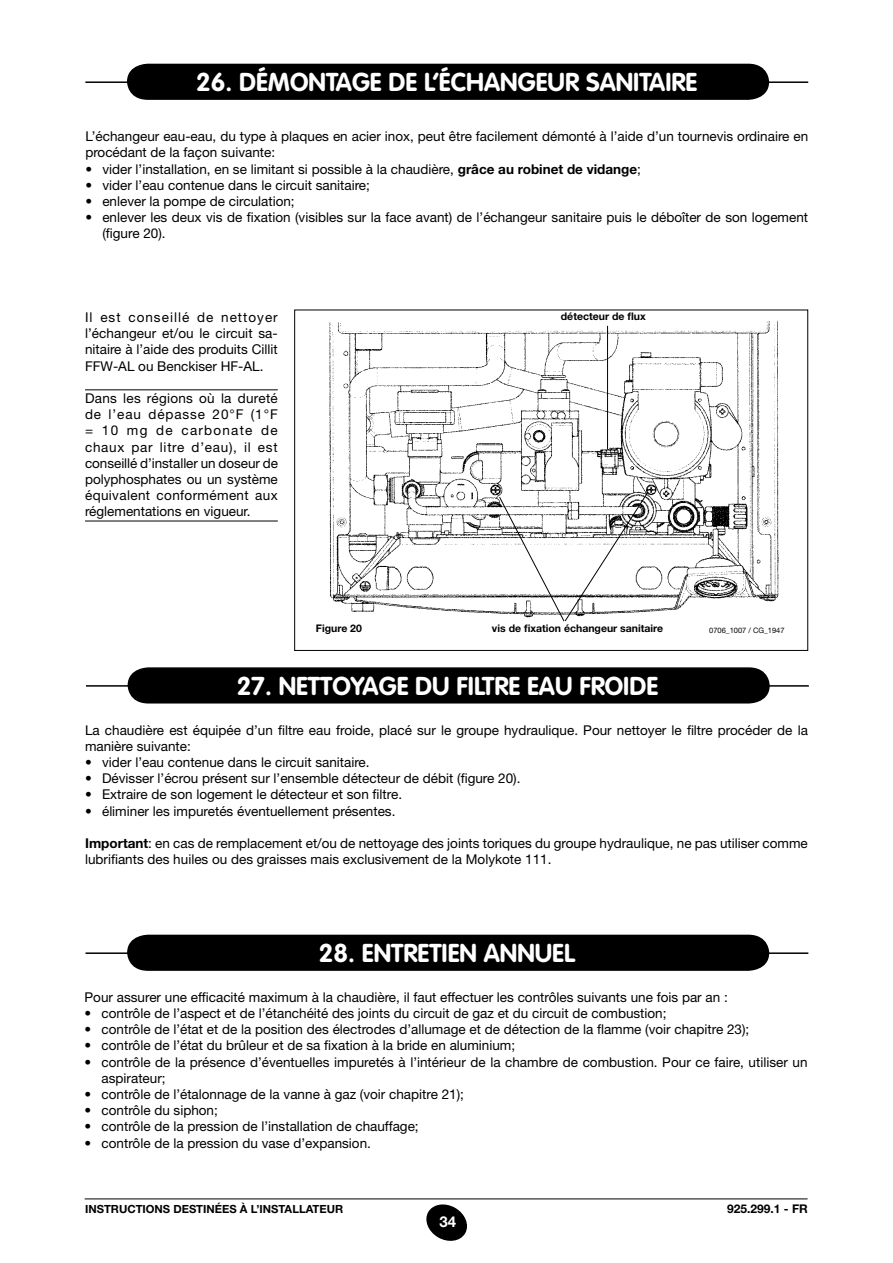
<style>
.page{position:relative;width:893px;height:1263px;background:#fff}
.page>*{position:absolute;margin:0;border:0;box-sizing:border-box;transform-origin:0 0}
.t1{font:700 25.5px "VAG Rounded Std";color:#fff}
.t2{font:700 15px "Helvetica Neue LT Std";color:#fff}
.t3{font:13.5px/16.2px "Helvetica Neue LT Std";color:#000}
.t4{font:700 12px "Helvetica Neue LT Std";color:#000}
.t5{font:700 11.25px "Helvetica Neue LT Std";color:#000}
.t6{font:700 10.5px "Helvetica Neue LT Std";color:#000}
.t7{font:7.5px "Helvetica Neue LT Std";color:#000}
.s1{font-weight:700}
</style>
<div class="page">
<svg style="left:426px;top:1204px;width:41px;height:37px"></svg>
<hr style="left:85px;top:1198px;width:723px;height:1px;background:#000">
<hr style="left:85px;top:81px;width:723px;height:2px;background:#000">
<svg style="left:126px;top:63px;width:644px;height:37px;background:#090909"></svg>
<hr style="left:86px;top:685px;width:723px;height:2px;background:#000">
<div style="left:127px;top:667px;width:643px;height:37px;background:#000"></div>
<hr style="left:85px;top:389px;width:193px;height:1px;background:#000">
<hr style="left:85px;top:521px;width:193px;height:1px;background:#000">
<hr style="left:85px;top:952px;width:723px;height:2px;background:#000">
<svg style="left:126px;top:934px;width:644px;height:37px;background:#090909"></svg>
<img style="left:329px;top:320px;width:450px;height:294px">
<hr style="left:607px;top:326px;width:1px;height:124px;background:#000">
<svg style="left:499px;top:492px;width:149px;height:130px"></svg>
<h1 class="t1" style="left:196px;top:67px;width:501px">26. DÉMONTAGE DE L’ÉCHANGEUR SANITAIRE</h1>
<p class="t3" style="left:85px;top:128px;width:724px">L’échangeur eau-eau, du type à plaques en acier inox, peut être facilement démonté à l’aide d’un tournevis ordinaire en procédant de la façon suivante:</p>
<p class="t3" style="left:85px;top:160px;width:557px">• vider l’installation, en se limitant si possible à la chaudière, <span class="s1">grâce au robinet de vidange</span>;</p>
<p class="t3" style="left:85px;top:177px;width:286px">• vider l’eau contenue dans le circuit sanitaire;</p>
<p class="t3" style="left:85px;top:193px;width:211px">• enlever la pompe de circulation;</p>
<p class="t3" style="left:102px;top:209px;width:707px;text-indent:-17px">• enlever les deux vis de fixation (visibles sur la face avant) de l’é-chan-geur sanitaire puis le déboîter de son logement (figure 20).</p>
<p class="t3" style="left:85px;top:309px;width:194px;text-align:justify">Il est conseillé de nettoyer l’échangeur et/ou le circuit sa&shy;nitaire à l’aide des produits Cillit FFW-AL ou Benckiser HF-AL.</p>
<p class="t3" style="left:85px;top:390px;width:194px;text-align:justify">Dans les régions où la dureté de l’eau dépasse 20°F (1°F = 10 mg de carbonate de chaux par litre d’eau), il est conseillé d’installer un doseur de polyphosphates ou un système équivalent conformément aux réglementations en vigueur.</p>
<p class="t6" style="left:561px;top:310px;width:86px">détecteur de flux</p>
<p class="t6" style="left:316px;top:622px;width:48px">Figure 20</p>
<p class="t6" style="left:492px;top:622px;width:173px">vis de fixation échangeur sanitaire</p>
<p class="t7" style="left:709px;top:626px;width:77px">0706_1007 / CG_1947</p>
<h1 class="t1" style="left:237px;top:671px;width:422px">27. NETTOYAGE DU FILTRE EAU FROIDE</h1>
<p class="t3" style="left:85px;top:721px;width:724px">La chaudière est équipée d’un filtre eau froide, placé sur le groupe hydraulique. Pour nettoyer le filtre procéder de la manière suivante:</p>
<p class="t3" style="left:85px;top:754px;width:286px">• vider l’eau contenue dans le circuit sanitaire.</p>
<p class="t3" style="left:85px;top:770px;width:437px">• Dévisser l’écrou présent sur l’ensemble détecteur de débit (figure 20).</p>
<p class="t3" style="left:85px;top:786px;width:319px">• Extraire de son logement le détecteur et son filtre.</p>
<p class="t3" style="left:85px;top:802px;width:312px">• éliminer les impuretés éventuellement présentes.</p>
<p class="t3" style="left:85px;top:835px;width:724px"><span class="s1">Important</span>: en cas de remplacement et/ou de nettoyage des joints toriques du groupe hydraulique, ne pas utiliser comme lubrifiants des huiles ou des graisses mais exclusivement de la Molykote 111.</p>
<h1 class="t1" style="left:319px;top:938px;width:258px">28. ENTRETIEN ANNUEL</h1>
<p class="t3" style="left:85px;top:989px;width:645px">Pour assurer une efficacité maximum à la chaudière, il faut effectuer les contrôles suivants une fois par an :</p>
<p class="t3" style="left:85px;top:1005px;width:583px">• contrôle de l’aspect et de l’étanchéité des joints du circuit de gaz et du circuit de combustion;</p>
<p class="t3" style="left:85px;top:1021px;width:666px">• contrôle de l’état et de la position des électrodes d’allumage et de détection de la flamme (voir chapitre 23);</p>
<p class="t3" style="left:85px;top:1037px;width:432px">• contrôle de l’état du brûleur et de sa fixation à la bride en aluminium;</p>
<p class="t3" style="left:102px;top:1053px;width:707px;text-indent:-17px">• contrôle de la présence d’éventuelles impuretés à l’intérieur de la chambre de combustion. Pour ce faire, utiliser un aspirateur;</p>
<p class="t3" style="left:85px;top:1086px;width:381px">• contrôle de l’étalonnage de la vanne à gaz (voir chapitre 21);</p>
<p class="t3" style="left:85px;top:1102px;width:135px">• contrôle du siphon;</p>
<p class="t3" style="left:85px;top:1118px;width:336px">• contrôle de la pression de l’installation de chauffage;</p>
<p class="t3" style="left:85px;top:1134px;width:288px">• contrôle de la pression du vase d’expansion.</p>
<p class="t5" style="left:85px;top:1202px;width:208px">Instructions destinées à l’installa</p>
<p class="t5" style="left:313px;top:1202px;width:28px">teur</p>
<p class="t4" style="left:727px;top:1202px;width:82px">925.299.1 - FR</p>
<p class="t2" style="left:439px;top:1212px;width:18px">34</p>
</div>
